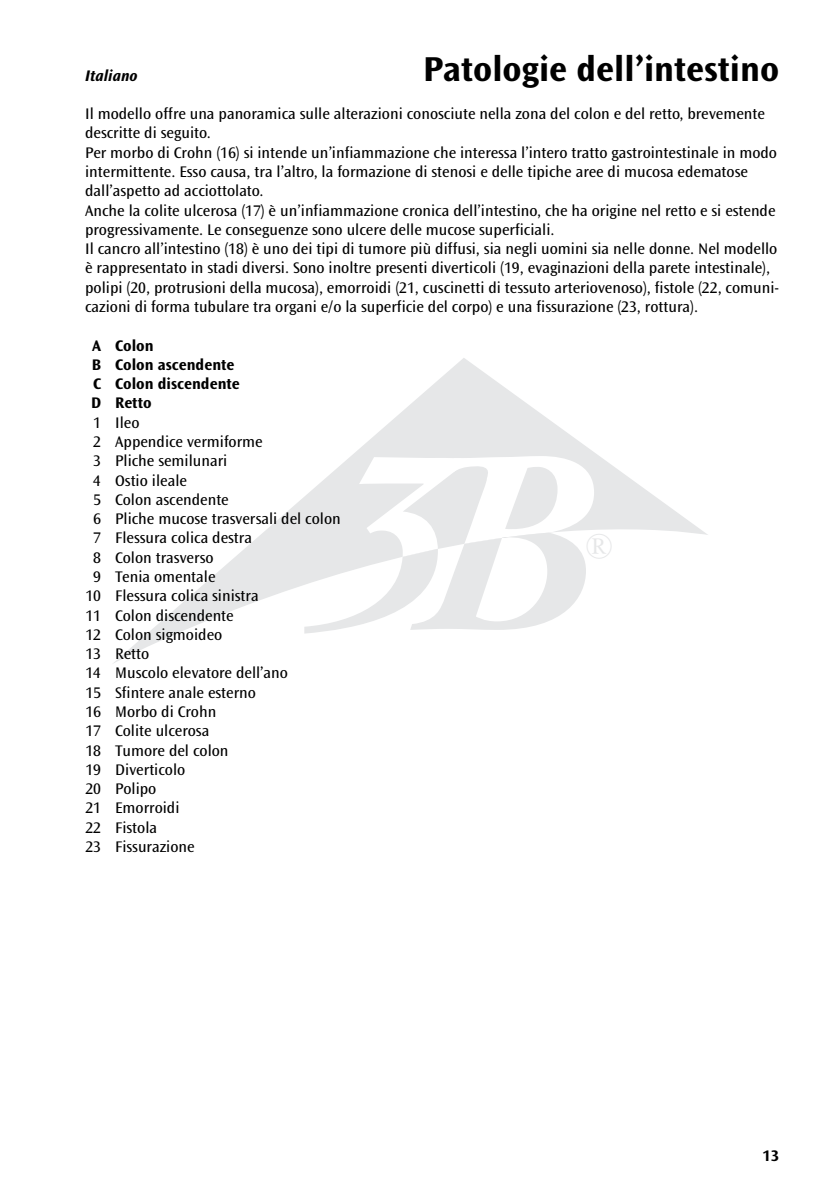
<style>
.page{position:relative;width:836px;height:1191px;background:#fff}
.page>*{position:absolute;margin:0;border:0;box-sizing:border-box;transform-origin:0 0}
.t1{font:36.2px "Perpetua";color:#e6e7e8}
.t2{font:700 36px "Ocean Sans Std";color:#000}
.t3{font:16px/19.2px "Ocean Sans Std";color:#000}
.t4{font:700 16px/19.2px "Ocean Sans Std";color:#000}
.t5{font:italic 700 16px "Ocean Sans Std";color:#000}
</style>
<div class="page">
<svg style="left:113px;top:358px;width:595px;height:306px"></svg>
<svg style="left:304px;top:456px;width:289px;height:177px"></svg>
<h2 class="t2" style="left:423px;top:49px;width:357px">Patologie dell’intestino</h2>
<p class="t3" style="left:85px;top:104px;width:695px">Il modello offre una panoramica sulle alterazioni conosciute nella zona del colon e del retto, brevemente descritte di seguito.<br>Per morbo di Crohn (16) si intende un’infiammazione che interessa l’intero tratto gastrointestinale in modo intermittente. Esso causa, tra l’altro, la formazione di stenosi e delle tipiche aree di mucosa edematose dall’aspetto ad acciottolato.<br>Anche la colite ulcerosa (17) è un’infiammazione cronica dell’intestino, che ha origine nel retto e si estende progressivamente. Le conseguenze sono ulcere delle mucose superficiali.<br>Il cancro all’intestino (18) è uno dei tipi di tumore più diffusi, sia negli uomini sia nelle donne. Nel modello è rappresentato in stadi diversi. Sono inoltre presenti diverticoli (19, evaginazioni della parete intestinale), polipi (20, protrusioni della mucosa), emorroidi (21, cuscinetti di tessuto arteriovenoso), fistole (22, comuni&shy;cazioni di forma tubulare tra organi e/o la superficie del corpo) e una fissurazione (23, rottura).</p>
<p class="t4" style="left:91px;top:336px;width:150px">A Colon<br>B Colon ascendente<br>C Colon discendente<br>D Retto</p>
<p class="t3" style="left:93px;top:413px;width:48px">1 Ileo</p>
<p class="t3" style="left:93px;top:432px;width:171px">2 Appendice vermiforme</p>
<p class="t3" style="left:93px;top:451px;width:135px">3 Pliche semilunari</p>
<p class="t3" style="left:93px;top:471px;width:95px">4 Ostio ileale</p>
<p class="t3" style="left:93px;top:490px;width:137px">5 Colon ascendente</p>
<p class="t3" style="left:93px;top:509px;width:249px">6 Pliche mucose trasversali del colon</p>
<p class="t3" style="left:93px;top:529px;width:160px">7 Flessura colica destra</p>
<p class="t3" style="left:93px;top:548px;width:122px">8 Colon trasverso</p>
<p class="t3" style="left:93px;top:567px;width:124px">9 Tenia omentale</p>
<p class="t3" style="left:85px;top:586px;width:175px">10 Flessura colica sinistra</p>
<p class="t3" style="left:85px;top:606px;width:150px">11 Colon discendente</p>
<p class="t3" style="left:85px;top:625px;width:138px">12 Colon sigmoideo</p>
<p class="t3" style="left:85px;top:644px;width:65px">13 Retto</p>
<p class="t3" style="left:85px;top:664px;width:204px">14 Muscolo elevatore dell’ano</p>
<p class="t3" style="left:85px;top:683px;width:172px">15 Sfintere anale esterno</p>
<p class="t3" style="left:85px;top:702px;width:132px">16 Morbo di Crohn</p>
<p class="t3" style="left:85px;top:721px;width:125px">17 Colite ulcerosa</p>
<p class="t3" style="left:85px;top:741px;width:144px">18 Tumore del colon</p>
<p class="t3" style="left:85px;top:760px;width:101px">19 Diverticolo</p>
<p class="t3" style="left:85px;top:779px;width:72px">20 Polipo</p>
<p class="t3" style="left:85px;top:798px;width:96px">21 Emorroidi</p>
<p class="t3" style="left:85px;top:818px;width:73px">22 Fistola</p>
<p class="t3" style="left:85px;top:837px;width:111px">23 Fissurazione</p>
<p class="t5" style="left:85px;top:66px;width:54px">Italiano</p>
<h1 class="t1" style="left:585px;top:529px;width:29px">®</h1>
<p class="t4" style="left:762px;top:1145px;width:18px">13</p>
</div>
